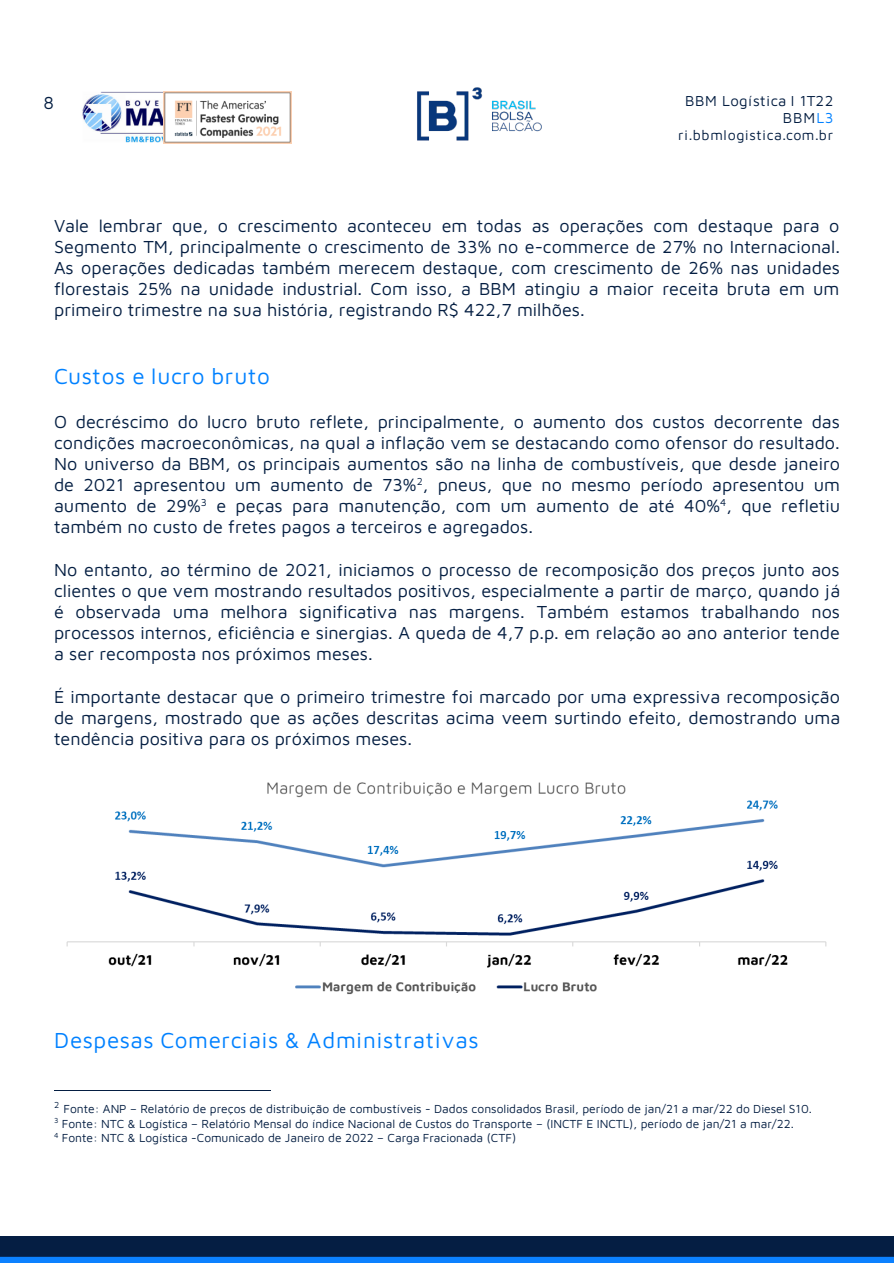
<style>
.page{position:relative;width:894px;height:1263px;background:#fff}
.page>*{position:absolute;margin:0;border:0;box-sizing:border-box;transform-origin:0 0}
.t1{font:22.5px "Maven Pro Bold";letter-spacing:.03em;color:#0081ff}
.t2{font:18px/21.1px "Maven Pro Regular";color:#041e42;text-align:justify}
.t3{font:15px "Maven Pro Bold";letter-spacing:.03em;color:#041e42}
.t4{font:15px "Maven Pro Black";letter-spacing:.065em;color:#041e42}
.t5{font:14.25px "Maven Pro Black";letter-spacing:.05em;color:#041e42}
.t6{font:12px/14.5px "Maven Pro Regular";color:#041e42}
.s1{color:#0081ff}
</style>
<div class="page">
<img style="left:82px;top:91px;width:109px;height:53px">
<img style="left:417px;top:88px;width:124px;height:53px">
<img style="left:0;top:1236px;width:893px;height:27px">
<img style="left:163px;top:91px;width:129px;height:52px">
<hr style="left:54px;top:1089px;width:216px;height:1px;background:#041e42">
<img style="left:66px;top:781px;width:761px;height:214px">
<p class="t2" style="left:43px;top:91px;width:12px">8</p>
<p class="t3" style="left:685px;top:90px;width:150px">BBM Logística I 1T22</p>
<p class="t4" style="left:782px;top:108px;width:52px">BBM<span class="s1">L3</span></p>
<p class="t5" style="left:677px;top:125px;width:156px">ri.bbmlogistica.com.br</p>
<p class="t2" style="left:54px;top:214px;width:787px">Vale lembrar que, o crescimento aconteceu em todas as operações com destaque para o Segmento TM, principalmente o crescimento de 33% no e-commerce de 27% no Internacional.<br>As operações dedicadas também merecem destaque, com crescimento de 26% nas unidades florestais 25% na unidade industrial. Com isso, a BBM atingiu a maior receita bruta em um primeiro trimestre na sua história, registrando R$ 422,7 milhões.</p>
<p class="t1" style="left:54px;top:361px;width:217px">Custos e lucro bruto</p>
<p class="t2" style="left:54px;top:410px;width:787px">O decréscimo do lucro bruto reflete, principalmente, o aumento dos custos decorrente das condições macroeconômicas, na qual a inflação vem se destacando como ofensor do resultado.<br>No universo da BBM, os principais aumentos são na linha de combustíveis, que desde janeiro de 2021 apresentou um aumento de 73%<sup>2</sup>, pneus, que no mesmo período apresentou um aumento de 29%<sup>3</sup> e peças para manutenção, com um aumento de até 40%<sup>4</sup>, que refletiu também no custo de fretes pagos a terceiros e agregados.</p>
<p class="t2" style="left:54px;top:558px;width:787px">No entanto, ao término de 2021, iniciamos o processo de recomposição dos preços junto aos clientes o que vem mostrando resultados positivos, especialmente a partir de março, quando já é observada uma melhora significativa nas margens. Também estamos trabalhando nos processos internos, eficiência e sinergias. A queda de 4,7 p.p. em relação ao ano anterior tende a ser recomposta nos próximos meses.</p>
<p class="t2" style="left:54px;top:685px;width:787px">É importante destacar que o primeiro trimestre foi marcado por uma expressiva recomposição de margens, mostrado que as ações descritas acima veem surtindo efeito, demostrando uma tendência positiva para os próximos meses.</p>
<p class="t1" style="left:54px;top:1024px;width:426px">Despesas Comerciais &amp; Administrativas</p>
<p class="t6" style="left:54px;top:1101px;width:759px"><sup>2</sup> Fonte: ANP – Relatório de preços de distribuição de combustíveis - Dados consolidados Brasil, período de jan/21 a mar/22 do Diesel S10.<br><sup>3</sup> Fonte: NTC &amp; Logística – Relatório Mensal do índice Nacional de Custos do Transporte – (INCTF E INCTL), período de jan/21 a mar/22.<br><sup>4</sup> Fonte: NTC &amp; Logística -Comunicado de Janeiro de 2022 – Carga Fracionada (CTF)</p>
</div>
